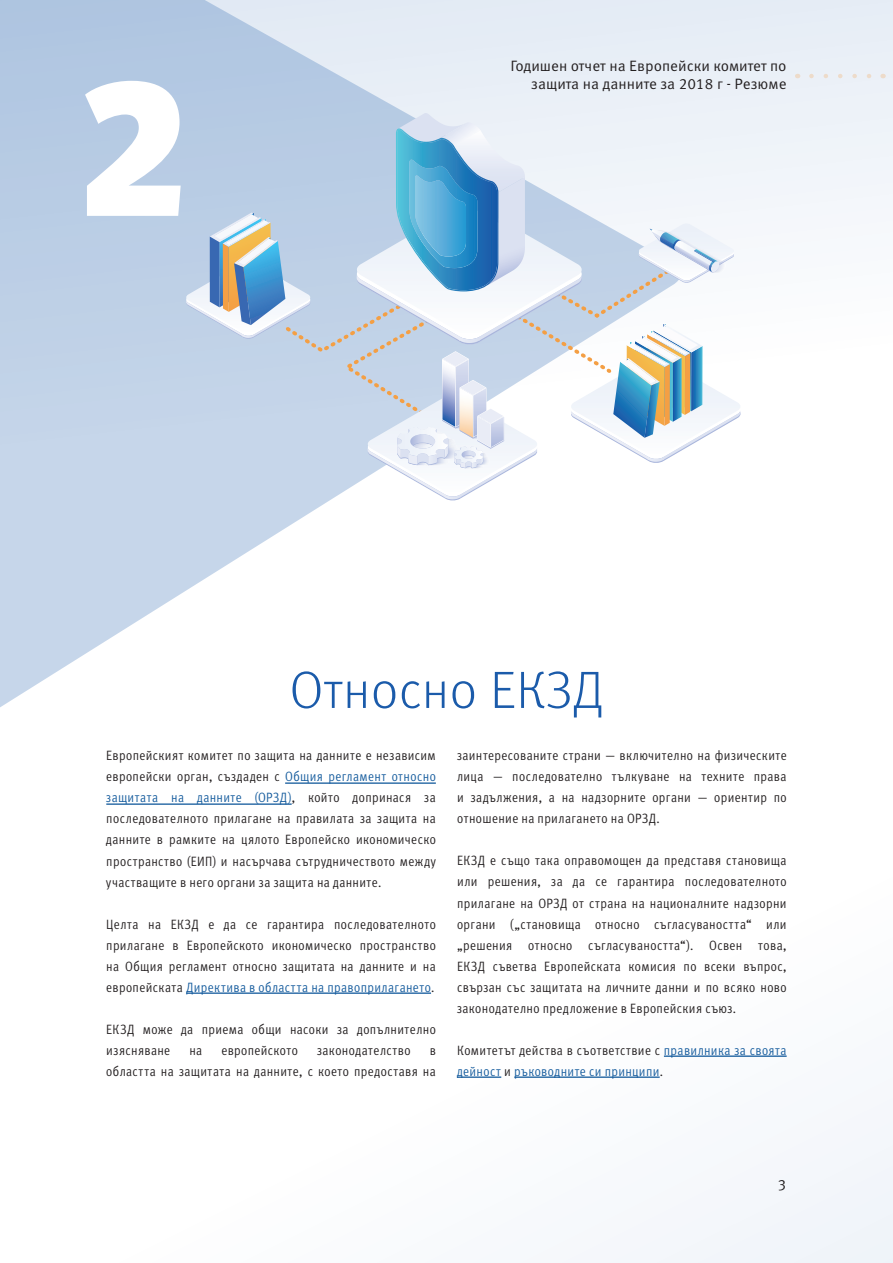
<style>
.page{position:relative;width:893px;height:1263px;background:#fff}
.page>*{position:absolute;margin:0;border:0;box-sizing:border-box;transform-origin:0 0}
.t1{font:300 52.5px "Meta Pro";letter-spacing:.01em;color:#1b5baa}
.t2{font:15px/18px "Meta Correspondence Pro";color:#231f20;text-align:right}
.t3{font:13.5px/21px "Meta Pro Cond Norm";letter-spacing:.03em;color:#231f20;text-align:justify}
.t4{font:13.5px/21px "Meta Pro Cond Norm";letter-spacing:.03em;color:#175d9e}
.s1{color:#175d9e}
.s2{color:#231f20}
</style>
<div class="page">
<div style="left:683px;top:0;width:128px;height:225px;background:#ebf0f7"></div>
<hr style="left:285px;top:782px;width:151px;height:2px;background:#175d9e">
<hr style="left:106px;top:803px;width:186px;height:2px;background:#175d9e">
<hr style="left:186px;top:992px;width:245px;height:2px;background:#175d9e">
<svg style="left:0;top:0;width:683px;height:707px"></svg>
<hr style="left:664px;top:1055px;width:123px;height:2px;background:#175d9e">
<hr style="left:457px;top:1076px;width:44px;height:2px;background:#175d9e">
<hr style="left:514px;top:1076px;width:146px;height:2px;background:#175d9e">
<svg style="left:85px;top:81px;width:656px;height:420px"></svg>
<div style="left:658px;top:1122px;width:235px;height:141px;background:#f4f7fb"></div>
<div style="left:811px;top:0;width:82px;height:217px;background:#edf2f8"></div>
<p class="t2" style="left:510px;top:56px;width:278px">Годишен отчет на Европейски комитет по защита на данните за 2018 г - Резюме</p>
<h1 class="t1" style="left:289px;top:652px;width:316px">Относно ЕКЗД</h1>
<p class="t3" style="left:106px;top:744px;width:331px">Европейският комитет по защита на данните е независим европейски орган, създаден с <span class="s1">Общия регламент относно защитата на данните (ОРЗД)</span>, който допринася за последователното прилагане на правилата за защита на данните в рамките на цялото Европейско икономическо пространство (ЕИП) и насърчава сътрудничеството между участващите в него органи за защита на данните.</p>
<p class="t3" style="left:106px;top:912px;width:331px">Целта на ЕКЗД е да се гарантира последователното прилагане в Европейското икономическо пространство на Общия регламент относно защитата на данните и на европейската <span class="s1">Директива в областта на правоприлагането</span>.</p>
<p class="t3" style="left:106px;top:1017px;width:331px">ЕКЗД може да приема общи насоки за допълнително изясняване</p>
<p class="t3" style="left:189px;top:1038px;width:14px">на</p>
<p class="t3" style="left:221px;top:1038px;width:78px">европейското</p>
<p class="t3" style="left:317px;top:1038px;width:95px">законодателство</p>
<p class="t3" style="left:106px;top:1038px;width:331px;text-align:right">в<br>областта на защитата на данните, с което предоставя на</p>
<p class="t3" style="left:457px;top:744px;width:331px">заинтересованите страни — включително на физическите лица — последователно тълкуване на техните права и задължения, а на надзорните органи — ориентир по отношение на прилагането на ОРЗД.</p>
<p class="t3" style="left:457px;top:849px;width:331px">ЕКЗД е също така оправомощен да представя становища или решения, за да се гарантира последователното прилагане на ОРЗД от страна на националните надзорни органи („становища относно съгласуваността“ или „решения относно съгласуваността“). Освен това, ЕКЗД съветва Европейската комисия по всеки въпрос, свързан със защитата на личните данни и по всяко ново законодателно предложение в Европейския съюз.</p>
<p class="t4" style="left:457px;top:1038px;width:331px"><span class="s2">Комитетът действа в съответствие с</span> правилника за своята дейност <span class="s2">и</span> ръководните си принципи<span class="s2">.</span></p>
<p class="t2" style="left:778px;top:1175px;width:10px">3</p>
</div>
